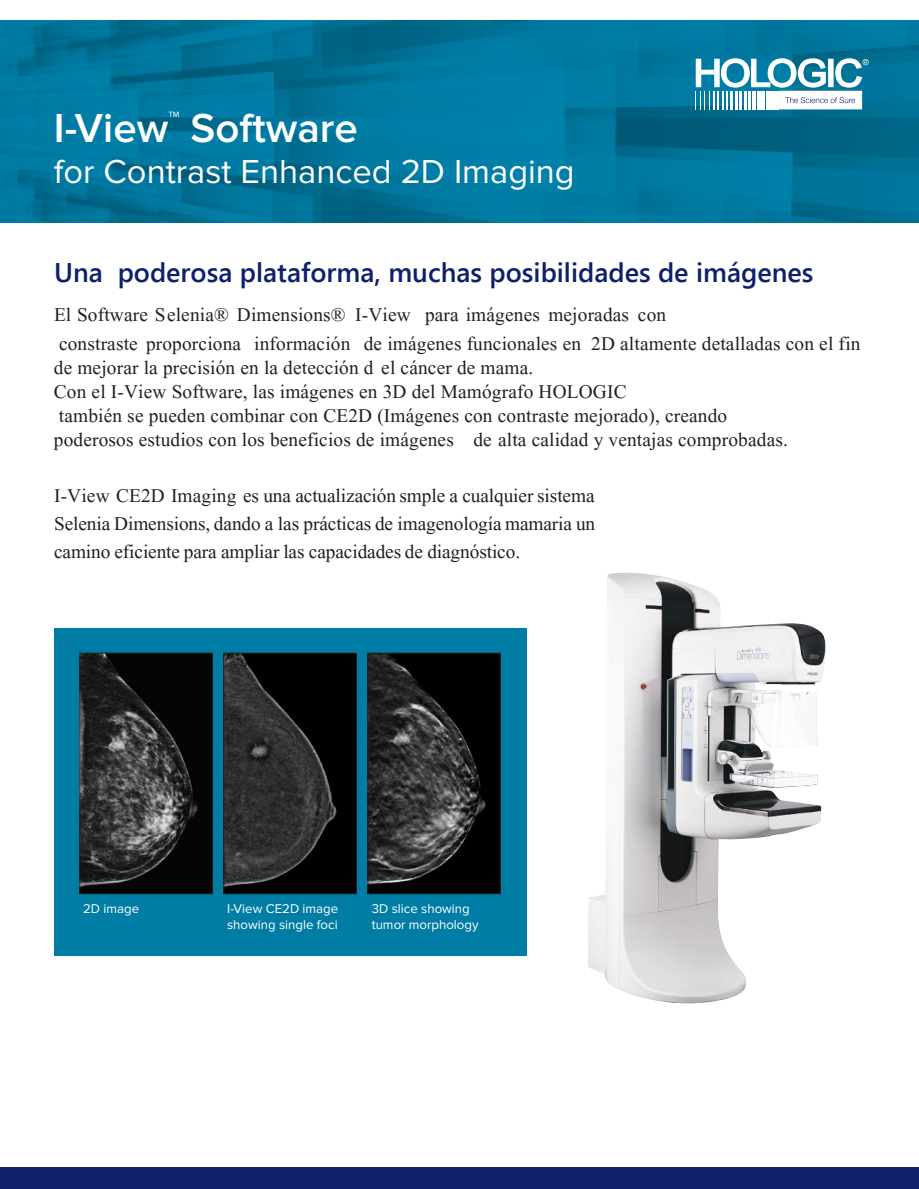
<style>
.page{position:relative;width:919px;height:1189px;background:#fff}
.page>*{position:absolute;margin:0;border:0;box-sizing:border-box;transform-origin:0 0}
.t1{font:600 42px "Proxima Nova";color:#fff}
.t2{font:34.5px "Proxima Nova";color:#fff}
.t3{font:600 27px "Segoe UI";color:#0e206c}
.t4{font:24px/24.2px "Aparajita";letter-spacing:.005em;color:#241f1f}
.t5{font:13.2px/15.9px "Proxima Nova";color:#fff}
</style>
<div class="page">
<img style="left:0;top:20px;width:919px;height:203px">
<div style="left:0;top:1168px;width:919px;height:21px;background:#0e206c"></div>
<svg style="left:695px;top:58px;width:173px;height:51px"></svg>
<div style="left:54px;top:628px;width:472px;height:327px;background:#007da5"></div>
<img style="left:226px;top:655px;width:128px;height:237px">
<div style="left:224px;top:653px;width:132px;height:241px;border:1px solid #241f1f"></div>
<img style="left:370px;top:655px;width:128px;height:237px">
<div style="left:368px;top:653px;width:132px;height:241px;border:1px solid #241f1f"></div>
<img style="left:82px;top:655px;width:128px;height:237px">
<div style="left:80px;top:653px;width:132px;height:241px;border:1px solid #241f1f"></div>
<img style="left:588px;top:573px;width:233px;height:430px">
<h1 class="t1" style="left:54px;top:104px;width:306px">I-View<sup>™</sup> Software</h1>
<h2 class="t2" style="left:54px;top:152px;width:522px">for Contrast Enhanced 2D Imaging</h2>
<p class="t3" style="left:54px;top:253px;width:761px">Una poderosa plataforma, muchas posibilidades de imágenes</p>
<p class="t4" style="left:54px;top:305px;width:613px">El Software Selenia® Dimensions® I-View para imágenes mejoradas con</p>
<p class="t4" style="left:59px;top:334px;width:803px">constraste proporciona información de imágenes funcionales en 2D altamente detalladas con el fin</p>
<p class="t4" style="left:54px;top:358px;width:735px">de mejorar la precisión en la detección d el cáncer de mama.<br>Con el I-View Software, las imágenes en 3D del Mamógrafo HOLOGIC<br>también se pueden combinar con CE2D (Imágenes con contraste mejorado), creando poderosos estudios con los beneficios de imágenes de alta calidad y ventajas comprobadas.</p>
<p class="t4" style="left:54px;top:483px;width:542px;line-height:28.3px;text-align:justify">I-View CE2D Imaging es una actualización smple a cualquier sistema Selenia Dimensions, dando a las prácticas de imagenología mamaria un camino eficiente para ampliar las capacidades de diagnóstico.</p>
<p class="t5" style="left:83px;top:901px;width:58px">2D image</p>
<p class="t5" style="left:227px;top:901px;width:113px">I-View CE2D image showing single foci</p>
<p class="t5" style="left:372px;top:901px;width:108px">3D slice showing tumor morphology</p>
</div>
